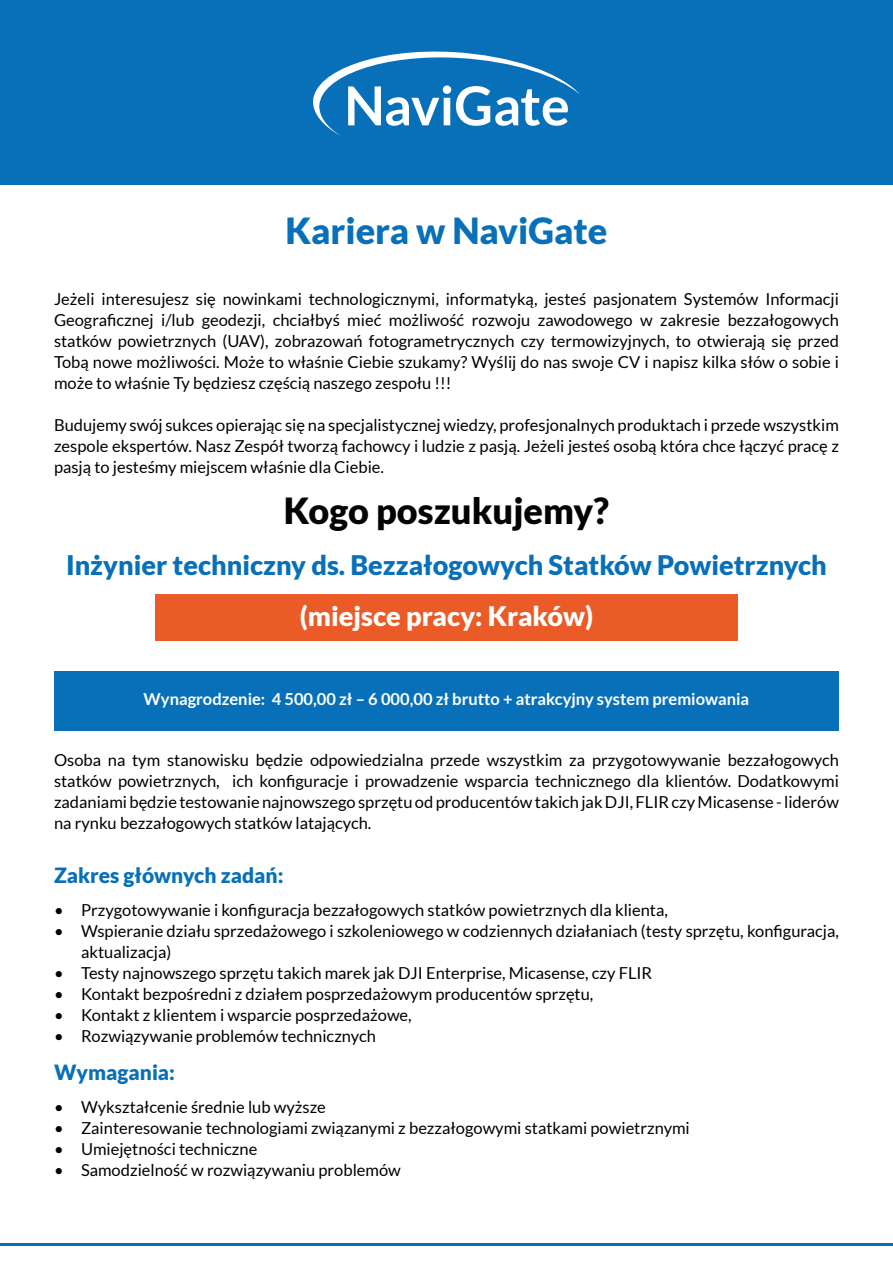
<style>
.page{position:relative;width:893px;height:1263px;background:#fff}
.page>*{position:absolute;margin:0;border:0;box-sizing:border-box;transform-origin:0 0}
.t1{font:900 36px "Lato";color:#0870b8}
.t2{font:900 36px "Lato";color:#040304}
.t3{font:900 27px "Lato";color:#0870b8}
.t4{font:900 27px "Lato";color:#fff}
.t5{font:900 21px "Lato";color:#0870b8}
.t6{font:16.5px/21px "Lato";color:#000;text-align:justify}
.t7{font:700 16.5px "Lato";color:#fff}
</style>
<div class="page">
<hr style="left:0;top:1243px;width:893px;height:2px;background:#0870b8">
<div style="left:155px;top:594px;width:583px;height:47px;background:#eb5b27"></div>
<div style="left:54px;top:671px;width:785px;height:59px;background:#0870b8"></div>
<div style="left:0;top:0;width:893px;height:185px;background:#0870b8"></div>
<svg style="left:313px;top:51px;width:267px;height:85px"></svg>
<h1 class="t1" style="left:285px;top:210px;width:323px">Kariera w NaviGate</h1>
<p class="t6" style="left:54px;top:289px;width:786px">Jeżeli interesujesz się nowinkami technologicznymi, informatyką, jesteś pasjonatem Systemów Informacji Geograficznej i/lub geodezji, chciałbyś mieć możliwość rozwoju zawodowego w zakresie bezzałogowych statków powietrznych (UAV), zobrazowań fotogrametrycznych czy termowizyjnych, to otwierają się przed Tobą nowe możliwości. Może to właśnie Ciebie szukamy? Wyślij do nas swoje CV i napisz kilka słów o sobie i może to właśnie Ty będziesz częścią naszego zespołu !!!</p>
<p class="t6" style="left:54px;top:415px;width:786px">Budujemy swój sukces opierając się na specjalistycznej wiedzy, profesjonalnych produktach i przede wszystkim zespole ekspertów. Nasz Zespół tworzą fachowcy i ludzie z pasją. Jeżeli jesteś osobą która chce łączyć pracę z pasją to jesteśmy miejscem właśnie dla Ciebie.</p>
<h1 class="t2" style="left:284px;top:490px;width:327px">Kogo poszukujemy?</h1>
<h2 class="t3" style="left:66px;top:549px;width:762px">Inżynier techniczny ds. Bezzałogowych Statków Powietrznych</h2>
<h2 class="t4" style="left:300px;top:600px;width:295px">(miejsce pracy: Kraków)</h2>
<p class="t7" style="left:144px;top:689px;width:607px">Wynagrodzenie: 4 500,00 zł – 6 000,00 zł brutto + atrakcyjny system premiowania</p>
<p class="t6" style="left:54px;top:749px;width:786px">Osoba na tym stanowisku będzie odpowiedzialna przede wszystkim za przygotowywanie bezzałogowych statków powietrznych, ich konfiguracje i prowadzenie wsparcia technicznego dla klientów. Dodatkowymi zadaniami będzie testowanie najnowszego sprzętu od producentów takich jak DJI, FLIR czy Micasense - liderów na rynku bezzałogowych statków latających.</p>
<p class="t5" style="left:54px;top:863px;width:231px">Zakres głównych zadań:</p>
<p class="t6" style="left:54px;top:899px;width:615px">• Przygotowywanie i konfiguracja bezzałogowych statków powietrznych dla klienta,</p>
<p class="t6" style="left:81px;top:920px;width:759px;text-indent:-27px">• Wspieranie działu sprzedażowego i szkoleniowego w codziennych działaniach (testy sprzętu, konfiguracja, aktualizacja)</p>
<p class="t6" style="left:54px;top:962px;width:600px">• Testy najnowszego sprzętu takich marek jak DJI Enterprise, Micasense, czy FLIR</p>
<p class="t6" style="left:54px;top:983px;width:541px">• Kontakt bezpośredni z działem posprzedażowym producentów sprzętu,</p>
<p class="t6" style="left:54px;top:1004px;width:359px">• Kontakt z klientem i wsparcie posprzedażowe,</p>
<p class="t6" style="left:54px;top:1025px;width:323px">• Rozwiązywanie problemów technicznych</p>
<p class="t5" style="left:54px;top:1060px;width:123px">Wymagania:</p>
<p class="t6" style="left:54px;top:1096px;width:273px">• Wykształcenie średnie lub wyższe</p>
<p class="t6" style="left:54px;top:1117px;width:637px">• Zainteresowanie technologiami związanymi z bezzałogowymi statkami powietrznymi</p>
<p class="t6" style="left:54px;top:1138px;width:205px">• Umiejętności techniczne</p>
<p class="t6" style="left:54px;top:1159px;width:348px">• Samodzielność w rozwiązywaniu problemów</p>
</div>
